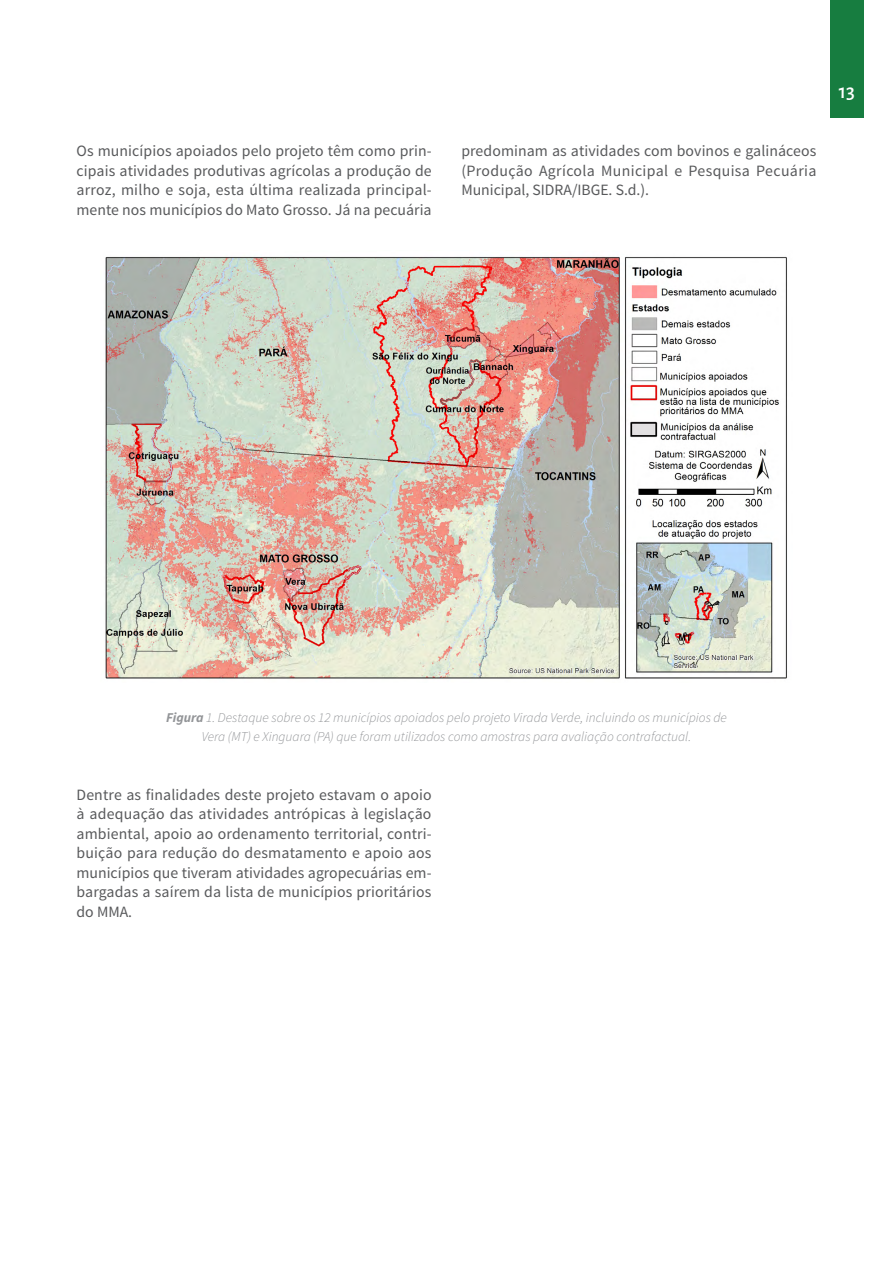
<style>
.page{position:relative;width:893px;height:1263px;background:#fff}
.page>*{position:absolute;margin:0;border:0;box-sizing:border-box;transform-origin:0 0}
.t1{font:500 21px "Alegreya Sans";color:#fff}
.t2{font:15.75px/19.5px "Source Sans Pro";letter-spacing:.005em;color:#58595b;text-align:justify}
.t3{font:italic 300 13.5px/19.5px "Source Sans Pro";color:#939598;text-align:center}
.s1{font-weight:700}
</style>
<div class="page">
<div style="left:830px;top:0;width:33px;height:117px;background:#177d40"></div>
<img style="left:105px;top:256px;width:682px;height:423px">
<p class="t2" style="left:77px;top:141px;width:357px">Os municípios apoiados pelo projeto têm como prin&shy;cipais atividades produtivas agrícolas a produção de arroz, milho e soja, esta última realizada principal&shy;mente nos municípios do Mato Grosso. Já na pecuária</p>
<p class="t2" style="left:461px;top:141px;width:357px">predominam as atividades com bovinos e galináceos (Produção Agrícola Municipal e Pesquisa Pecuária Municipal, SIDRA/IBGE. S.d.).</p>
<h1 class="t1" style="left:839px;top:76px;width:18px">13</h1>
<p class="t3" style="left:166px;top:707px;width:562px"><span class="s1">Figura</span> 1. Destaque sobre os 12 municípios apoiados pelo projeto Virada Verde, incluindo os municípios de<br>Vera (MT) e Xinguara (PA) que foram utilizados como amostras para avaliação contrafactual.</p>
<p class="t2" style="left:77px;top:785px;width:357px">Dentre as finalidades deste projeto estavam o apoio à adequação das atividades antrópicas à legislação ambiental, apoio ao ordenamento territorial, contri&shy;buição para redução do desmatamento e apoio aos municípios que tiveram atividades agropecuárias em&shy;bargadas a saírem da lista de municípios prioritários do MMA.</p>
</div>
